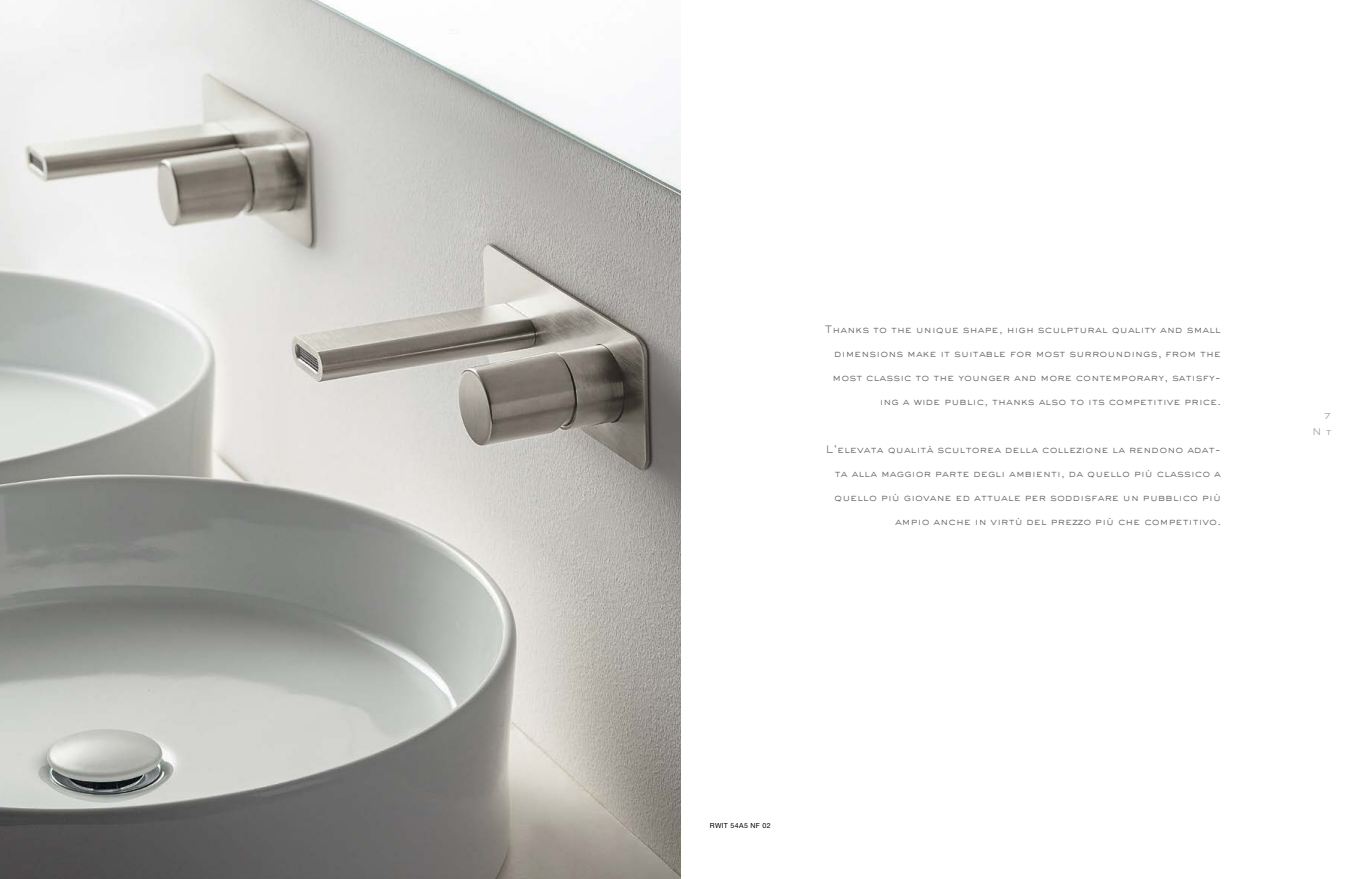
<style>
.page{position:relative;width:1361px;height:879px;background:#fff}
.page>*{position:absolute;margin:0;border:0;box-sizing:border-box;transform-origin:0 0}
.t1{font:300 10px "Sackers Gothic W01";letter-spacing:.01em;color:#646567}
.t2{font:300 9px/16px "Sackers Gothic W01";color:#929395;text-align:right}
.t3{font:7px "Helvetica Neue LT Pro";letter-spacing:.05em;color:#000}
</style>
<div class="page">
<img style="left:0;top:0;width:680px;height:879px">
<p class="t1" style="left:825px;top:323px;width:398px">Thanks to the unique shape, high sculptural quality and small</p>
<p class="t1" style="left:834px;top:347px;width:388px">dimensions make it suitable for most surroundings, from the</p>
<p class="t1" style="left:832px;top:371px;width:390px">most classic to the younger and more contemporary, satisfy-</p>
<p class="t1" style="left:880px;top:395px;width:343px">ing a wide public, thanks also to its competitive price.</p>
<p class="t1" style="left:826px;top:443px;width:396px">L’elevata qualità scultorea della collezione la rendono adat-</p>
<p class="t1" style="left:835px;top:467px;width:388px">ta alla maggior parte degli ambienti, da quello più classico a</p>
<p class="t1" style="left:834px;top:491px;width:388px">quello più giovane ed attuale per soddisfare un pubblico più</p>
<p class="t1" style="left:895px;top:515px;width:327px">ampio anche in virtù del prezzo più che competitivo.</p>
<p class="t2" style="left:1312px;top:407px;width:21px">7<br>N t</p>
<p class="t3" style="left:710px;top:821px;width:62px">RWIT 54A5 NF 02</p>
</div>
